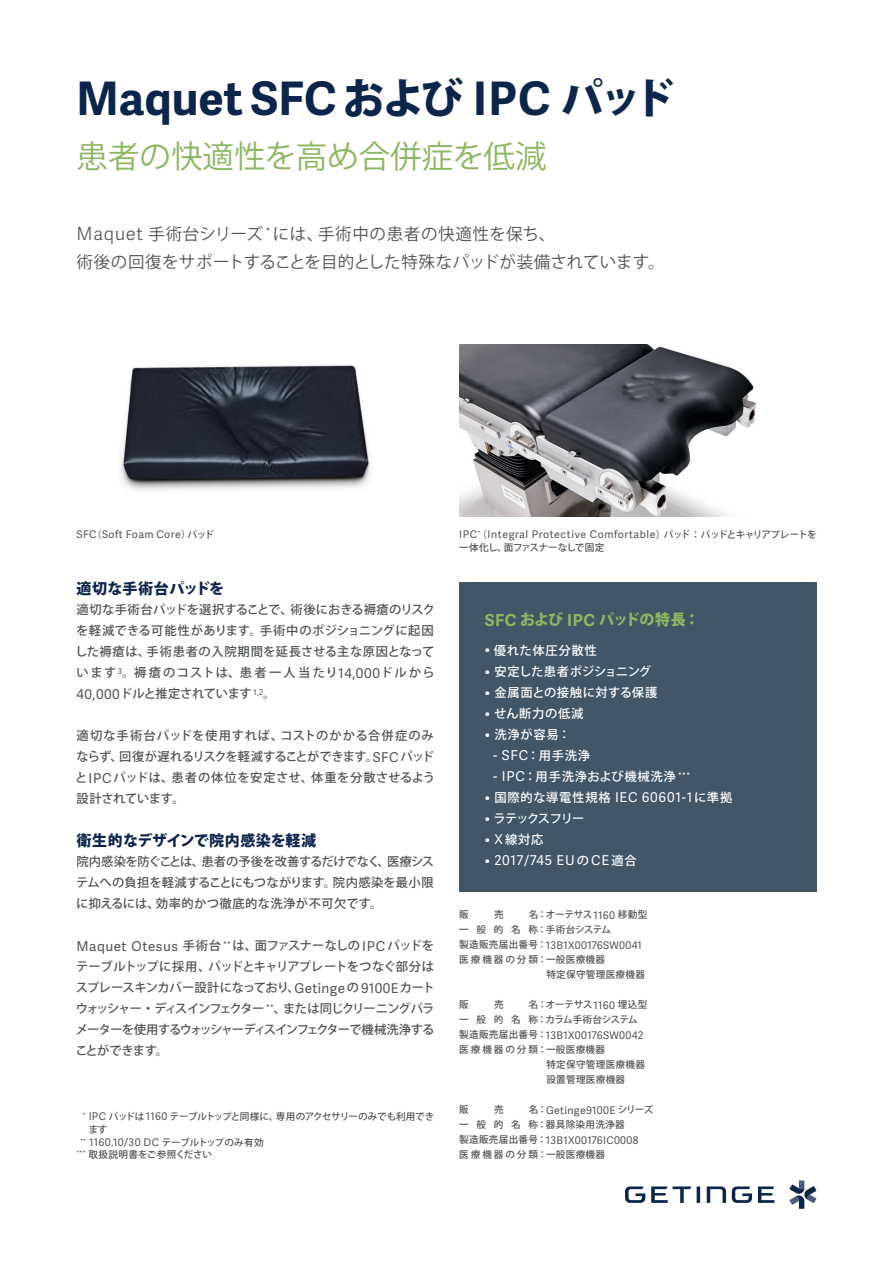
<style>
.page{position:relative;width:893px;height:1263px;background:#fff}
.page>*{position:absolute;margin:0;border:0;box-sizing:border-box;transform-origin:0 0}
.大見出し{font:700 46.2px "Adelle Sans";color:#0c254b}
.中見出し_Grass{font:31.5px "Koz Go Pr 6 N";color:#8bb761}
.奇数ページ_リード{font:16.5px "Koz Go Pr 6 N";letter-spacing:.02em;color:#505353}
.奇数ページ_リード-2{font:16.5px "Koz Go Pr 6 N";letter-spacing:.04em;color:#505353}
.本文_見出し{font:800 15px "Koz Go Pr 6 N";letter-spacing:.02em;color:#0c254b}
.本文_見出し-2{font:800 15px "Koz Go Pr 6 N";letter-spacing:-.05em;color:#8bb761}
.本文{font:13.5px "Adelle Sans";letter-spacing:.055em;color:#fff}
.本文-2{font:500 12.3px/21px "Koz Go Pr 6 N";letter-spacing:-.01em;color:#505353;text-align:justify}
.本文-3{font:500 12.3px "Koz Go Pr 6 N";letter-spacing:.05em;color:#fff}
.本文-4{font:500 12.3px "Koz Go Pr 6 N";letter-spacing:-.02em;color:#fff}
.本文-5{font:500 12.3px "Koz Go Pr 6 N";letter-spacing:-.08em;color:#fff}
.キャプション{font:10.5px "Adelle Sans";letter-spacing:.025em;color:#505353}
.キャプション-2{font:10.5px "Adelle Sans";letter-spacing:.055em;color:#505353}
.キャプション-3{font:500 9.6px "Koz Go Pr 6 N";letter-spacing:.03em;color:#505353}
.キャプション-4{font:500 9.6px/12.8px "Koz Go Pr 6 N";letter-spacing:-.035em;color:#505353}
.キャプション-5{font:500 9.6px "Koz Go Pr 6 N";letter-spacing:.195em;color:#505353}
.キャプション-6{font:500 9.6px "Koz Go Pr 6 N";letter-spacing:-.025em;color:#505353}
.キャプション-7{font:500 9.6px "Koz Go Pr 6 N";letter-spacing:-.03em;color:#505353}
.キャプション-8{font:500 9.6px "Koz Go Pr 6 N";letter-spacing:-.06em;color:#505353}
.キャプション-9{font:500 9.6px "Koz Go Pr 6 N";letter-spacing:-.04em;color:#505353}
.s1{font-family:"Koz Go Pr 6 N";font-weight:800;font-size:42px}
.s2{font-family:"Adelle Sans";font-weight:300;font-size:18.15px}
.s3{font-family:"Koz Go Pr 6 N";font-weight:500;font-size:9.6px}
.s4{font-family:"Adelle Sans";font-weight:400;font-size:13.5px}
.s5{font-family:"Adelle Sans";font-weight:400;font-size:10.5px}
.s6{font-family:"Adelle Sans";font-weight:700;font-size:16.5px}
.s7{font-family:"Koz Go Pr 6 N";font-weight:500;font-size:12.3px}
</style>
<div class="page">
<img style="left:459px;top:344px;width:297px;height:173px">
<img style="left:121px;top:365px;width:250px;height:125px">
<div style="left:459px;top:583px;width:357px;height:309px;background:#415666"></div>
<svg style="left:789px;top:1180px;width:27px;height:29px"></svg>
<svg style="left:758px;top:1186px;width:16px;height:17px"></svg>
<svg style="left:651px;top:1186px;width:40px;height:17px"></svg>
<svg style="left:697px;top:1186px;width:3px;height:17px"></svg>
<svg style="left:625px;top:1186px;width:20px;height:17px"></svg>
<svg style="left:732px;top:1186px;width:20px;height:17px"></svg>
<svg style="left:707px;top:1186px;width:19px;height:17px"></svg>
<p class="大見出し" style="left:77px;top:64px;width:599px">Maquet SFC <span class="s1">および</span> IPC <span class="s1">パッド</span></p>
<p class="中見出し_Grass" style="left:77px;top:139px;width:471px">患者の快適性を高め合併症を低減</p>
<p class="奇数ページ_リード-2" style="left:77px;top:225px;width:480px"><span class="s2">Maquet</span> 手術台シリーズ <sup>*</sup> には、手術中の患者の快適性を保ち、</p>
<p class="奇数ページ_リード" style="left:77px;top:253px;width:590px">術後の回復をサポートすることを目的とした特殊なパッドが装備されています。</p>
<p class="キャプション" style="left:77px;top:527px;width:139px">SFC<span class="s3">（</span>Soft Foam Core<span class="s3">）パッド</span></p>
<p class="キャプション-2" style="left:459px;top:527px;width:359px">IPC<span class="s3">（</span><sup>*</sup> Integral Protective Comfortable<span class="s3">）パッド：パッドとキャリアプレートを</span></p>
<p class="キャプション-7" style="left:459px;top:542px;width:147px">一体化し、面ファスナーなしで固定</p>
<p class="本文_見出し" style="left:77px;top:580px;width:149px">適切な手術台パッドを</p>
<p class="本文-2" style="left:75px;top:600px;width:361px">適切な手術台パッドを選択することで、術後におきる褥瘡のリスクを軽減できる可能性があります。手術中のポジショニングに起因した褥瘡は、手術患者の入院期間を延長させる主な原因となっています<sup>3</sup>。褥瘡のコストは、患者一人当たり<span class="s4">14,000</span>ドルから<span class="s4">40,000</span>ドルと推定されています <sup>1,2</sup>。</p>
<p class="本文-2" style="left:75px;top:726px;width:361px">適切な手術台パッドを使用すれば、コストのかかる合併症のみならず、回復が遅れるリスクを軽減することができます。<span class="s4">SFC</span> パッドと<span class="s4">IPC</span> パッドは、患者の体位を安定させ、体重を分散させるよう設計されています。</p>
<p class="本文_見出し" style="left:77px;top:832px;width:241px">衛生的なデザインで院内感染を軽減</p>
<p class="本文-2" style="left:76px;top:852px;width:360px">院内感染を防ぐことは、患者の予後を改善するだけでなく、医療システムへの負担を軽減することにもつながります。院内感染を最小限に抑えるには、効率的かつ徹底的な洗浄が不可欠です。</p>
<p class="本文-2" style="left:75px;top:936px;width:361px"><span class="s4">Maquet Otesus</span> 手術台 <sup>**</sup> は、面ファスナーなしの<span class="s4">IPC</span> パッドをテーブルトップに採用、パッドとキャリアプレートをつなぐ部分はスプレースキンカバー設計になっており、<span class="s4">Getinge</span>の<span class="s4">9100E</span>カートウォッシャー・ディスインフェクター <sup>**</sup>、または同じクリーニングパラメーターを使用するウォッシャーディスインフェクターで機械洗浄することができます。</p>
<p class="キャプション-4" style="left:89px;top:1110px;width:347px;text-indent:-6px"><sup>*</sup> <span class="s5">IPC</span> パッドは<span class="s5">1160</span> テーブルトップと同様に、専用のアクセサリーのみでも利用できます</p>
<p class="キャプション" style="left:80px;top:1134px;width:185px"><sup>**</sup> 1160.10/30 DC <span class="s3">テーブルトップのみ有効</span></p>
<p class="キャプション-3" style="left:77px;top:1149px;width:137px"><sup>***</sup> 取扱説明書をご参照ください</p>
<p class="本文_見出し-2" style="left:485px;top:611px;width:216px"><span class="s6">SFC</span> および <span class="s6">IPC</span> パッドの特長：</p>
<p class="本文-3" style="left:485px;top:643px;width:114px"><span class="s4">•</span> 優れた体圧分散性</p>
<p class="本文-4" style="left:485px;top:664px;width:168px"><span class="s4">•</span> 安定した患者ポジショニング</p>
<p class="本文-3" style="left:485px;top:685px;width:174px"><span class="s4">•</span> 金属面との接触に対する保護</p>
<p class="本文-3" style="left:485px;top:706px;width:100px"><span class="s4">•</span> せん断力の低減</p>
<p class="本文-3" style="left:485px;top:727px;width:87px"><span class="s4">•</span> 洗浄が容易：</p>
<p class="本文-3" style="left:493px;top:748px;width:98px"><span class="s4">- SFC</span>：用手洗浄</p>
<p class="本文-3" style="left:493px;top:769px;width:198px"><span class="s4">- IPC</span>：用手洗浄および機械洗浄 <sup>***</sup></p>
<p class="本文-3" style="left:485px;top:790px;width:249px"><span class="s4">•</span> 国際的な導電性規格 <span class="s4">IEC 60601-1</span>に準拠</p>
<p class="本文-5" style="left:485px;top:811px;width:101px"><span class="s4">•</span> ラテックスフリー</p>
<p class="本文-3" style="left:485px;top:832px;width:60px"><span class="s4">• X</span> 線対応</p>
<p class="本文" style="left:485px;top:851px;width:153px">• 2017/745 EU <span class="s7">の</span> CE <span class="s7">適合</span></p>
<p class="キャプション-6" style="left:459px;top:909px;width:190px">販　　 売　　名：オーテサス<span class="s5">1160</span> 移動型</p>
<p class="キャプション-9" style="left:459px;top:924px;width:153px">一 般 的 名 称：手術台システム</p>
<p class="キャプション" style="left:459px;top:937px;width:184px"><span class="s3">製造販売届出番号：</span>13B1X00176SW0041</p>
<p class="キャプション-5" style="left:459px;top:954px;width:147px">医療機器の分類：一般医療機器</p>
<p class="キャプション-3" style="left:546px;top:969px;width:100px">特定保守管理医療機器</p>
<p class="キャプション-6" style="left:459px;top:999px;width:190px">販　　 売　　名：オーテサス<span class="s5">1160</span> 埋込型</p>
<p class="キャプション-8" style="left:459px;top:1014px;width:180px">一 般 的 名 称：カラム手術台システム</p>
<p class="キャプション" style="left:459px;top:1027px;width:186px"><span class="s3">製造販売届出番号：</span>13B1X00176SW0042</p>
<p class="キャプション-5" style="left:459px;top:1044px;width:147px">医療機器の分類：一般医療機器</p>
<p class="キャプション-3" style="left:546px;top:1059px;width:100px">特定保守管理医療機器</p>
<p class="キャプション-3" style="left:546px;top:1074px;width:80px">設置管理医療機器</p>
<p class="キャプション-3" style="left:459px;top:1104px;width:196px">販　　 売　　名：<span class="s5">Getinge9100E</span> シリーズ</p>
<p class="キャプション-3" style="left:459px;top:1119px;width:167px">一 般 的 名 称：器具除染用洗浄器</p>
<p class="キャプション" style="left:459px;top:1132px;width:181px"><span class="s3">製造販売届出番号：</span>13B1X00176IC0008</p>
<p class="キャプション-5" style="left:459px;top:1149px;width:147px">医療機器の分類：一般医療機器</p>
</div>
